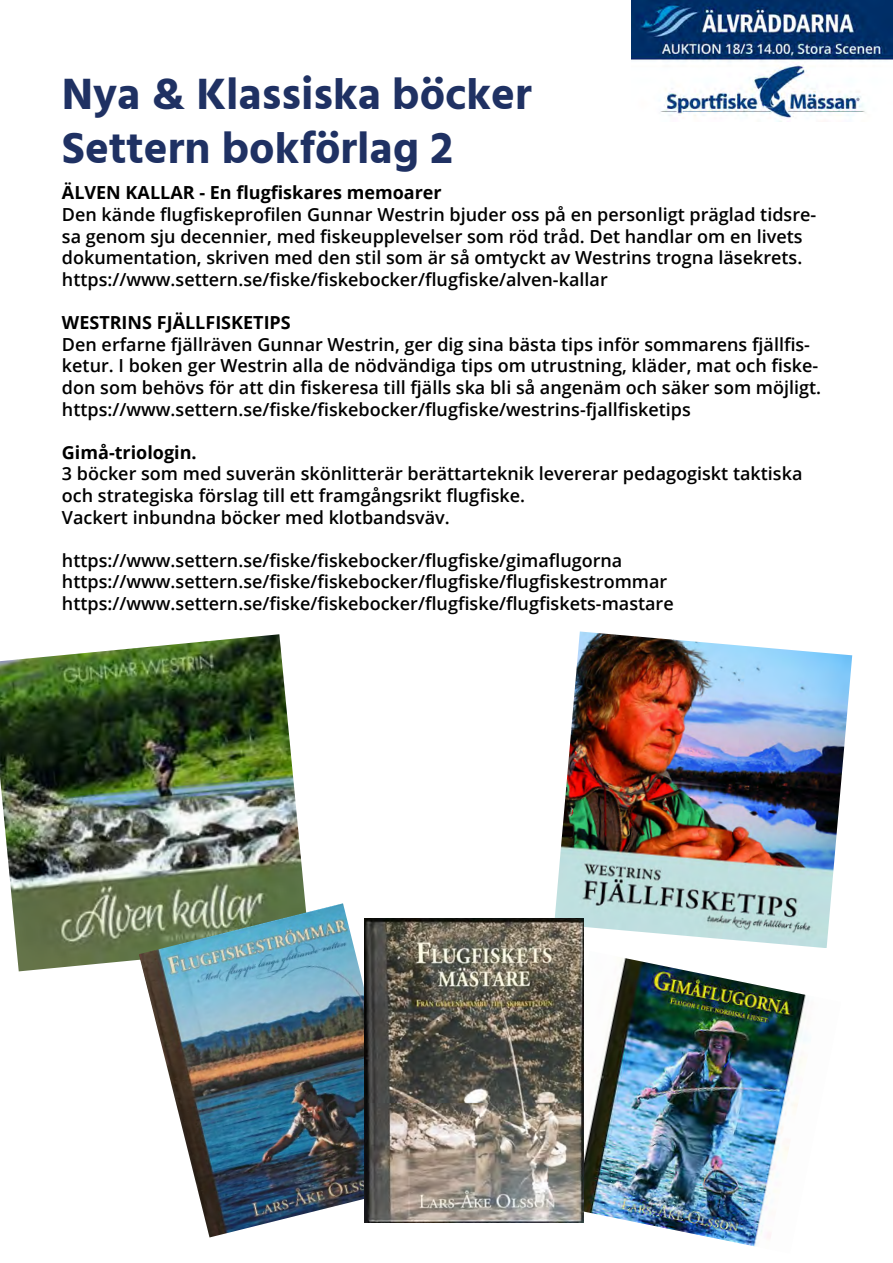
<style>
.page{position:relative;width:893px;height:1263px;background:#fff}
.page>*{position:absolute;margin:0;border:0;box-sizing:border-box;transform-origin:0 0}
.t1{font:700 45px/54px "Hind Madurai";color:#1f3163}
.t2{font:600 18px/21.6px "Open Sans";color:#000}
.t3{font:700 18px "Open Sans";color:#000}
</style>
<div class="page">
<img style="left:632px;top:0;width:261px;height:122px">
<img style="left:0;top:634px;width:306px;height:337px">
<img style="left:554px;top:631px;width:298px;height:317px">
<img style="left:139px;top:903px;width:275px;height:334px">
<img style="left:539px;top:958px;width:269px;height:289px">
<img style="left:364px;top:918px;width:220px;height:304px">
<p class="t1" style="left:62px;top:69px;width:471px">Nya &amp; Klassiska böcker<br>Settern bokförlag 2</p>
<p class="t3" style="left:62px;top:180px;width:381px">ÄLVEN KALLAR - En flugfiskares memoarer</p>
<p class="t2" style="left:62px;top:203px;width:756px">Den kände flugfiskeprofilen Gunnar Westrin bjuder oss på en personligt präglad tidsre&shy;sa genom sju decennier, med fiskeupplevelser som röd tråd. Det handlar om en livets dokumentation, skriven med den stil som är så omtyckt av Westrins trogna läsekrets.</p>
<p class="t2" style="left:62px;top:268px;width:547px">https://www.settern.se/fiske/fiskebocker/flugfiske/alven-kallar</p>
<p class="t3" style="left:62px;top:310px;width:230px">WESTRINS FJÄLLFISKETIPS</p>
<p class="t2" style="left:62px;top:333px;width:761px">Den erfarne fjällräven Gunnar Westrin, ger dig sina bästa tips inför sommarens fjällfis&shy;ketur. I boken ger Westrin alla de nödvändiga tips om utrustning, kläder, mat och fiske&shy;don som behövs för att din fiskeresa till fjälls ska bli så angenäm och säker som möjligt.</p>
<p class="t2" style="left:62px;top:398px;width:630px">https://www.settern.se/fiske/fiskebocker/flugfiske/westrins-fjallfisketips</p>
<p class="t3" style="left:62px;top:439px;width:136px">Gimå-triologin.</p>
<p class="t2" style="left:62px;top:463px;width:742px">3 böcker som med suverän skönlitterär berättarteknik levererar pedagogiskt taktiska och strategiska förslag till ett framgångsrikt flugfiske.</p>
<p class="t2" style="left:62px;top:506px;width:389px">Vackert inbundna böcker med klotbandsväv.</p>
<p class="t2" style="left:62px;top:549px;width:562px">https://www.settern.se/fiske/fiskebocker/flugfiske/gimaflugorna</p>
<p class="t2" style="left:62px;top:571px;width:607px">https://www.settern.se/fiske/fiskebocker/flugfiske/flugfiskestrommar</p>
<p class="t2" style="left:62px;top:592px;width:613px">https://www.settern.se/fiske/fiskebocker/flugfiske/flugfiskets-mastare</p>
</div>
